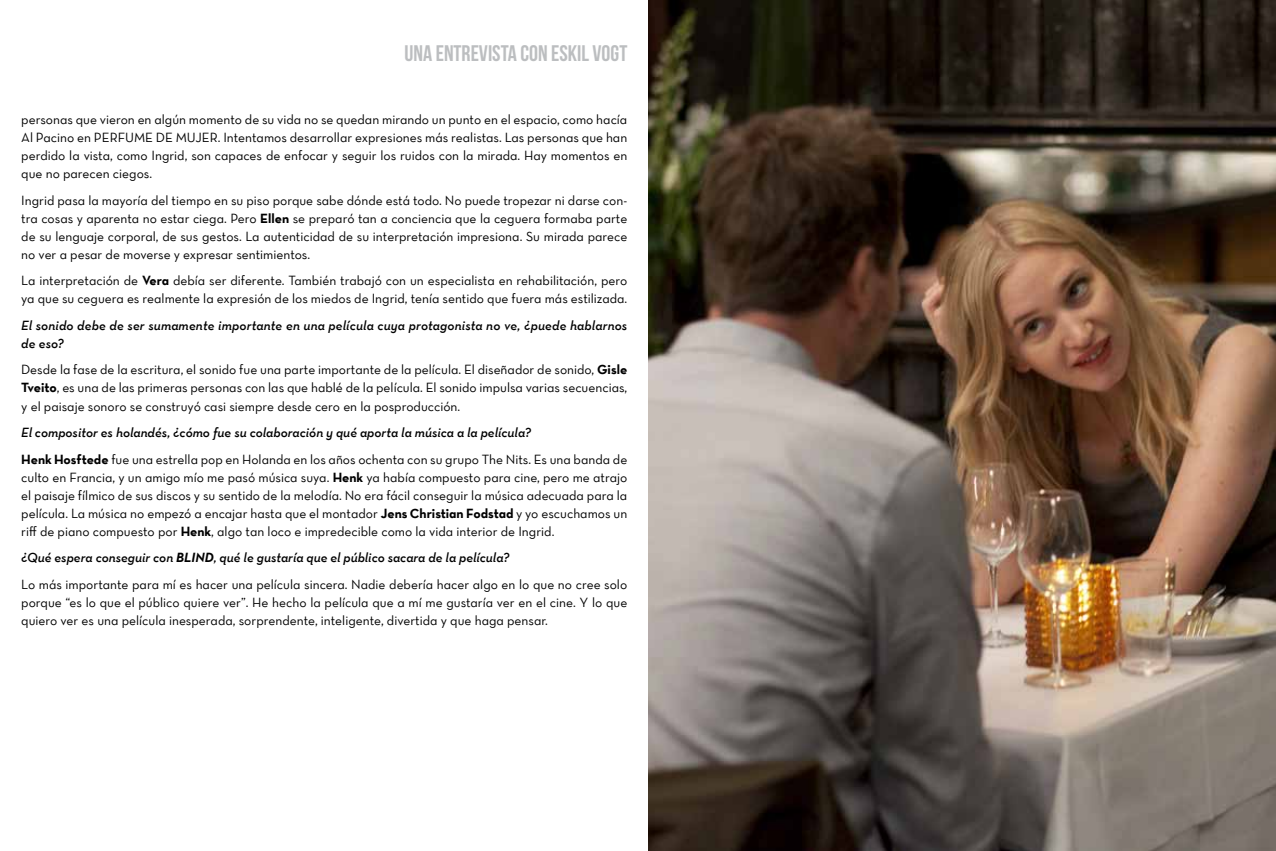
<style>
.page{position:relative;width:1276px;height:851px;background:#fff}
.page>*{position:absolute;margin:0;border:0;box-sizing:border-box;transform-origin:0 0}
.t1{font:22.5px "Bebas Neue";color:#bcbec0}
.t2{font:13.5px/18px "Neutra Text Book Alt";color:#000;text-align:justify}
.t3{font:italic 600 13.5px/18px "Neutra Text";color:#000}
.s1{font-family:"Neutra Text TF Bold Alt"}
.s2{font-family:"Neutra Text Bold Italic Alt";font-weight:400;font-style:normal}
</style>
<div class="page">
<img style="left:648px;top:0;width:628px;height:850px">
<h1 class="t1" style="left:404px;top:40px;width:224px">UNA ENTREVISTA CON ESKIL VOGT</h1>
<p class="t2" style="left:21px;top:110px;width:607px">personas que vieron en algún momento de su vida no se quedan mirando un punto en el espacio, como hacía<br>Al Pacino en Perfume</p>
<p class="t2" style="left:21px;top:128px;width:607px;text-indent:135px">de mujer. Intentamos desarrollar expresiones más realistas. Las personas que han perdido la vista, como Ingrid, son capaces de enfocar y seguir los ruidos con la mirada. Hay momentos en que no parecen ciegos.</p>
<p class="t2" style="left:21px;top:191px;width:607px">Ingrid pasa la mayoría del tiempo en su piso porque sabe dónde está todo. No puede tropezar ni darse con&shy;tra cosas y aparenta no estar ciega. Pero <span class="s1">Ellen</span> se preparó tan a conciencia que la ceguera formaba parte de su lenguaje corporal, de sus gestos. La autenticidad de su interpretación impresiona. Su mirada parece no ver a pesar de moverse y expresar sentimientos.</p>
<p class="t2" style="left:21px;top:271px;width:607px">La interpretación de <span class="s1">Vera</span> debía ser diferente. También trabajó con un especialista en rehabilitación, pero ya que su ceguera es realmente la expresión de los miedos de Ingrid, tenía sentido que fuera más estilizada.</p>
<p class="t3" style="left:21px;top:316px;width:607px">El sonido debe de ser sumamente importante en una película cuya protagonista no ve, ¿puede hablarnos de eso?</p>
<p class="t2" style="left:21px;top:360px;width:607px">Desde la fase de la escritura, el sonido fue una parte importante de la película. El diseñador de sonido, <span class="s1">Gisle Tveito</span>, es una de las primeras personas con las que hablé de la película. El sonido impulsa varias secuencias, y el paisaje sonoro se construyó casi siempre desde cero en la posproducción.</p>
<p class="t3" style="left:21px;top:423px;width:511px">El compositor es holandés, ¿cómo fue su colaboración y qué aporta la música a la película?</p>
<p class="t2" style="left:21px;top:449px;width:607px"><span class="s1">Henk Hosftede</span> fue una estrella pop en Holanda en los años ochenta con su grupo The Nits. Es una banda de culto en Francia, y un amigo mío me pasó música suya. <span class="s1">Henk</span> ya había compuesto para cine, pero me atrajo el paisaje fílmico de sus discos y su sentido de la melodía. No era fácil conseguir la música adecuada para la película. La música no empezó a encajar hasta que el montador <span class="s1">Jens Christian Fodstad</span> y yo escuchamos un riff de piano compuesto por <span class="s1">Henk</span>, algo tan loco e impredecible como la vida interior de Ingrid.</p>
<p class="t3" style="left:21px;top:548px;width:489px">¿Qué espera conseguir con <span class="s2">BLIND</span>, qué le gustaría que el público sacara de la película?</p>
<p class="t2" style="left:21px;top:574px;width:607px">Lo más importante para mí es hacer una película sincera. Nadie debería hacer algo en lo que no cree solo porque “es lo que el público quiere ver”. He hecho la película que a mí me gustaría ver en el cine. Y lo que quiero ver es una película inesperada, sorprendente, inteligente, divertida y que haga pensar.</p>
</div>
